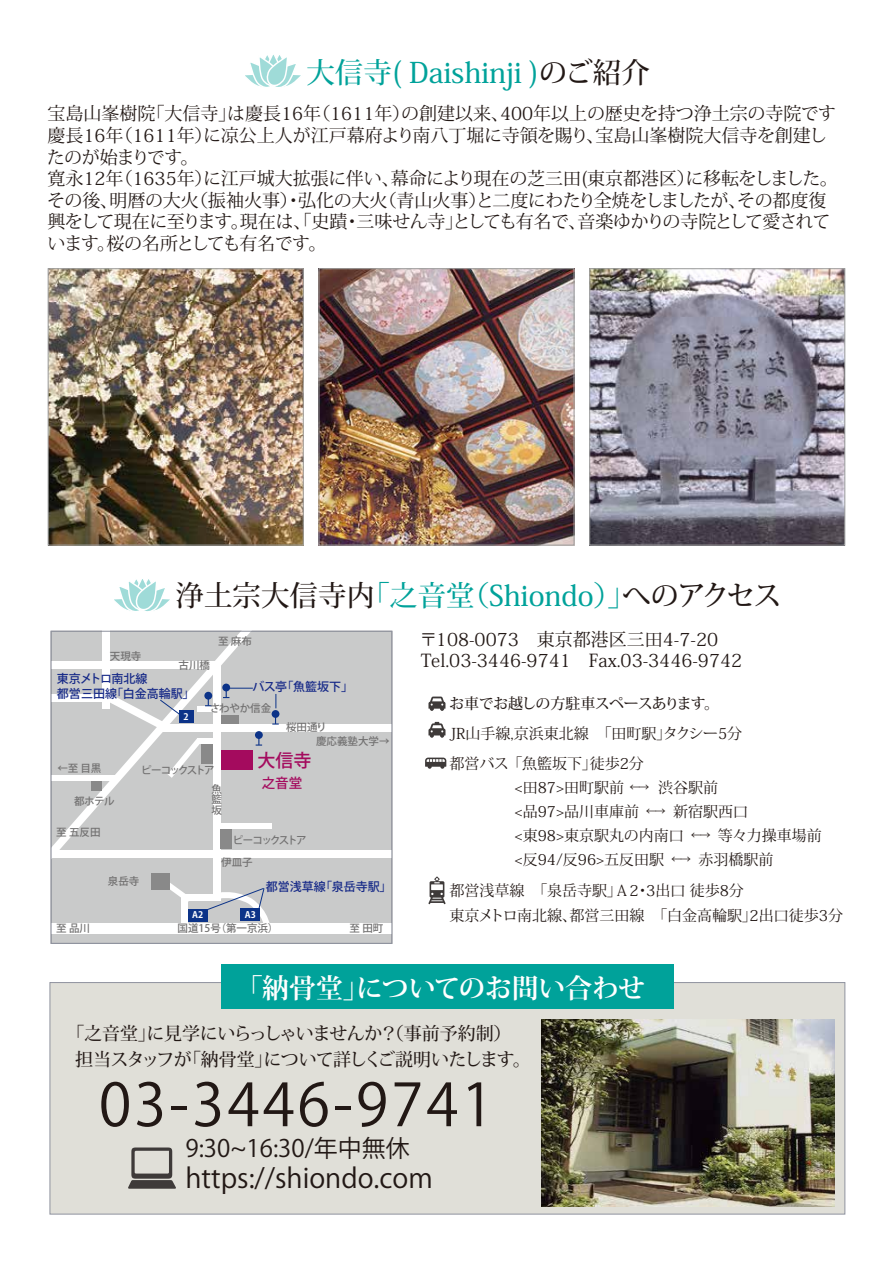
<style>
.page{position:relative;width:893px;height:1263px;background:#fff}
.page>*{position:absolute;margin:0;border:0;box-sizing:border-box;transform-origin:0 0}
.t1{font:58.5px "Koz Go Pr 6 N";letter-spacing:.05em;color:#221815}
.t2{font:500 28.5px "Koz Min Pr 6 N";color:#00a29a}
.t3{font:27px "Koz Go Pr 6 N";color:#221815}
.t4{font:700 27px "Koz Min Pr 6 N";letter-spacing:-.01em;color:#fff}
.t5{font:24px "Koz Go Pr 6 N";color:#221815}
.t6{font:18px/21.6px "Koz Min Pr 6 N";color:#221815}
.t7{font:500 18px/25.5px "Koz Min Pr 6 N";letter-spacing:-.04em;color:#221815}
.t8{font:500 18px "Koz Go Pr 6 N";color:#a40b5e}
.t9{font:15px/24px "Koz Min Pr 6 N";color:#221815}
.t10{font:500 15px "Koz Min Pr 6 N";letter-spacing:-.04em;color:#221815}
.t11{font:500 13.5px "Koz Go Pr 6 N";color:#a40b5e}
.t12{font:500 12px/15px "Koz Go Pr 6 N";color:#172a88}
.t13{font:500 10.5px/10.5px "Koz Go Pr 6 N";color:#727171;text-align:justify}
.t14{font:500 10.5px "Koz Go Pr 6 N";letter-spacing:-.15em;color:#727171}
.t15{font:10.5px "Koz Go Pr 6 N";color:#221815}
.t16{font:700 9px "Koz Go Pr 6 N";color:#fff}
.s1{color:#221815}
</style>
<div class="page">
<div style="left:50px;top:982px;width:795px;height:232px;background:#e0dfd8;border:1px solid #8f939f"></div>
<img style="left:542px;top:1020px;width:292px;height:186px">
<svg style="left:128px;top:1147px;width:48px;height:42px"></svg>
<div style="left:221px;top:964px;width:453px;height:45px;background:#00a29a"></div>
<svg style="left:428px;top:696px;width:17px;height:15px"></svg>
<svg style="left:428px;top:722px;width:17px;height:16px"></svg>
<svg style="left:428px;top:876px;width:18px;height:28px"></svg>
<svg style="left:425px;top:757px;width:21px;height:12px"></svg>
<div style="left:51px;top:631px;width:341px;height:313px;background:#c9caca"></div>
<div style="left:51px;top:850px;width:341px;height:8px;background:#fff"></div>
<div style="left:51px;top:923px;width:341px;height:11px;background:#fff"></div>
<div style="left:160px;top:724px;width:232px;height:8px;background:#fff"></div>
<svg style="left:53px;top:633px;width:226px;height:243px"></svg>
<div style="left:213px;top:662px;width:8px;height:238px;background:#fff"></div>
<div style="left:102px;top:631px;width:8px;height:78px;background:#fff"></div>
<div style="left:51px;top:661px;width:168px;height:8px;background:#fff"></div>
<div style="left:51px;top:694px;width:60px;height:8px;background:#fff"></div>
<div style="left:182px;top:894px;width:38px;height:7px;background:#fff"></div>
<div style="left:197px;top:706px;width:17px;height:6px;background:#fff"></div>
<div style="left:197px;top:738px;width:17px;height:5px;background:#fff"></div>
<div style="left:217px;top:823px;width:55px;height:6px;background:#fff"></div>
<svg style="left:168px;top:738px;width:33px;height:40px"></svg>
<div style="left:51px;top:775px;width:67px;height:5px;background:#fff"></div>
<div style="left:182px;top:894px;width:6px;height:34px;background:#fff"></div>
<svg style="left:170px;top:883px;width:19px;height:19px"></svg>
<div style="left:51px;top:631px;width:341px;height:313px;border:1px solid #8f939f"></div>
<div style="left:222px;top:750px;width:31px;height:19px;background:#a40b5e"></div>
<div style="left:152px;top:873px;width:18px;height:17px;background:#898989"></div>
<div style="left:91px;top:781px;width:10px;height:10px;background:#898989"></div>
<div style="left:201px;top:744px;width:12px;height:20px;background:#898989"></div>
<div style="left:221px;top:829px;width:11px;height:20px;background:#898989"></div>
<div style="left:221px;top:716px;width:18px;height:8px;background:#898989"></div>
<div style="left:255px;top:731px;width:8px;height:8px;background:#0c3388;border-radius:50%"></div>
<svg style="left:256px;top:737px;width:6px;height:9px"></svg>
<div style="left:222px;top:684px;width:8px;height:7px;background:#0c3388;border-radius:50%"></div>
<div style="left:204px;top:692px;width:8px;height:8px;background:#0c3388;border-radius:50%"></div>
<svg style="left:205px;top:697px;width:7px;height:9px"></svg>
<div style="left:272px;top:710px;width:7px;height:8px;background:#0c3388;border-radius:50%"></div>
<svg style="left:272px;top:716px;width:7px;height:8px"></svg>
<svg style="left:276px;top:694px;width:1px;height:14px"></svg>
<svg style="left:223px;top:688px;width:30px;height:10px"></svg>
<div style="left:188px;top:909px;width:19px;height:12px;background:#0c3388"></div>
<div style="left:179px;top:711px;width:15px;height:12px;background:#0c3388"></div>
<svg style="left:204px;top:888px;width:66px;height:35px"></svg>
<svg style="left:101px;top:691px;width:85px;height:40px"></svg>
<svg style="left:114px;top:579px;width:56px;height:32px"></svg>
<img style="left:50px;top:270px;width:252px;height:274px">
<div style="left:48px;top:268px;width:256px;height:278px;border:1px solid #9fa0a0"></div>
<img style="left:591px;top:270px;width:252px;height:274px">
<div style="left:589px;top:268px;width:256px;height:278px;border:1px solid #9fa0a0"></div>
<img style="left:320px;top:270px;width:253px;height:274px">
<div style="left:318px;top:268px;width:257px;height:278px;border:1px solid #9fa0a0"></div>
<svg style="left:245px;top:55px;width:56px;height:32px"></svg>
<h2 class="t2" style="left:306px;top:56px;width:345px">大信寺( Daishinji )<span class="s1">のご紹介</span></h2>
<p class="t6" style="left:47px;top:103px;width:792px">宝島山峯樹院「大信寺」は慶長16年（1611年）の創建以来、400年以上の歴史を持つ浄土宗の寺院です慶長16年（1611年）に凉公上人が江戸幕府より南八丁堀に寺領を賜り、宝島山峯樹院大信寺を創建したのが始まりです。<br>寛永12年（1635年）に江戸城大拡張に伴い、幕命により現在の芝三田(東京都港区）に移転をしました。その後、明暦の大火（振袖火事）・弘化の大火（青山火事）と二度にわたり全焼をしましたが、その都度復興をして現在に至ります。現在は、「史蹟・三味せん寺」としても有名で、音楽ゆかりの寺院として愛されています。桜の名所としても有名です。</p>
<p class="t13" style="left:110px;top:651px;width:33px">天現寺</p>
<h2 class="t2" style="left:175px;top:579px;width:608px"><span class="s1">浄土宗大信寺内</span>「之音堂（Shiondo）」<span class="s1">へのアクセス</span></h2>
<p class="t13" style="left:179px;top:660px;width:33px">古川橋</p>
<p class="t13" style="left:218px;top:636px;width:35px">至 麻布</p>
<p class="t6" style="left:419px;top:629px;width:324px">〒108-0073　東京都港区三田4-7-20<br>Tel.03-3446-9741　Fax.03-3446-9742</p>
<p class="t12" style="left:57px;top:671px;width:139px">東京メトロ南北線<br>都営三田線「白金高輪駅」</p>
<p class="t16" style="left:184px;top:712px;width:7px">2</p>
<p class="t12" style="left:252px;top:679px;width:102px">バス亭「魚籃坂下」</p>
<p class="t13" style="left:210px;top:703px;width:63px">さわやか信金</p>
<p class="t13" style="left:286px;top:722px;width:42px">桜田通り</p>
<p class="t13" style="left:316px;top:736px;width:75px">慶応義塾大学→</p>
<p class="t13" style="left:57px;top:763px;width:45px">←至 目黒</p>
<p class="t13" style="left:74px;top:796px;width:42px">都ホテル</p>
<p class="t13" style="left:56px;top:827px;width:46px">至 五反田</p>
<p class="t14" style="left:141px;top:764px;width:75px">ピーコックストア</p>
<p class="t13" style="left:212px;top:784px;width:12px">魚籃坂</p>
<p class="t8" style="left:257px;top:750px;width:55px">大信寺</p>
<p class="t11" style="left:262px;top:775px;width:42px">之音堂</p>
<p class="t14" style="left:233px;top:835px;width:75px">ピーコックストア</p>
<p class="t13" style="left:221px;top:857px;width:33px">伊皿子</p>
<p class="t13" style="left:56px;top:923px;width:35px">至 品川</p>
<p class="t13" style="left:108px;top:877px;width:33px">泉岳寺</p>
<p class="t16" style="left:192px;top:910px;width:13px">A2</p>
<p class="t16" style="left:245px;top:910px;width:13px">A3</p>
<p class="t12" style="left:266px;top:879px;width:127px">都営浅草線「泉岳寺駅」</p>
<p class="t13" style="left:178px;top:923px;width:102px">国道15号（第一京浜）</p>
<p class="t13" style="left:349px;top:923px;width:35px">至 田町</p>
<p class="t10" style="left:449px;top:695px;width:271px">お車でお越しの方駐車スペースあります。</p>
<p class="t9" style="left:450px;top:721px;width:294px">JR山手線,京浜東北線　「田町駅」タクシー5分</p>
<p class="t9" style="left:515px;top:751px;width:309px;text-indent:-65px">都営バス「魚籃坂下」徒歩2分<br>&lt;田87&gt;田町駅前 　　渋谷駅前<br>&lt;品97&gt;品川車庫前 　　新宿駅西口<br>&lt;東98&gt;東京駅丸の内南口 　　等々力操車場前&lt;反94/反96&gt;五反田駅 　　赤羽橋駅前</p>
<p class="t15" style="left:639px;top:781px;width:12px">→</p>
<p class="t15" style="left:655px;top:805px;width:12px">→</p>
<p class="t15" style="left:700px;top:829px;width:12px">→</p>
<p class="t15" style="left:681px;top:853px;width:12px">→</p>
<p class="t9" style="left:450px;top:879px;width:296px">都営浅草線　「泉岳寺駅」Ａ2・3出口 徒歩8分</p>
<p class="t9" style="left:450px;top:903px;width:395px">東京メトロ南北線、都営三田線　「白金高輪駅」2出口徒歩3分</p>
<h3 class="t4" style="left:236px;top:972px;width:411px">「納骨堂」についてのお問い合わせ</h3>
<p class="t7" style="left:75px;top:1021px;width:457px;text-indent:-9px">「之音堂」に見学にいらっしゃいませんか？（事前予約制）担当スタッフが「納骨堂」について詳しくご説明いたします。</p>
<h1 class="t1" style="left:99px;top:1072px;width:396px">03-3446-9741</h1>
<h3 class="t5" style="left:185px;top:1134px;width:226px">9:30~16:30/年中無休</h3>
<h3 class="t3" style="left:185px;top:1162px;width:249px">https://shiondo.com</h3>
</div>
